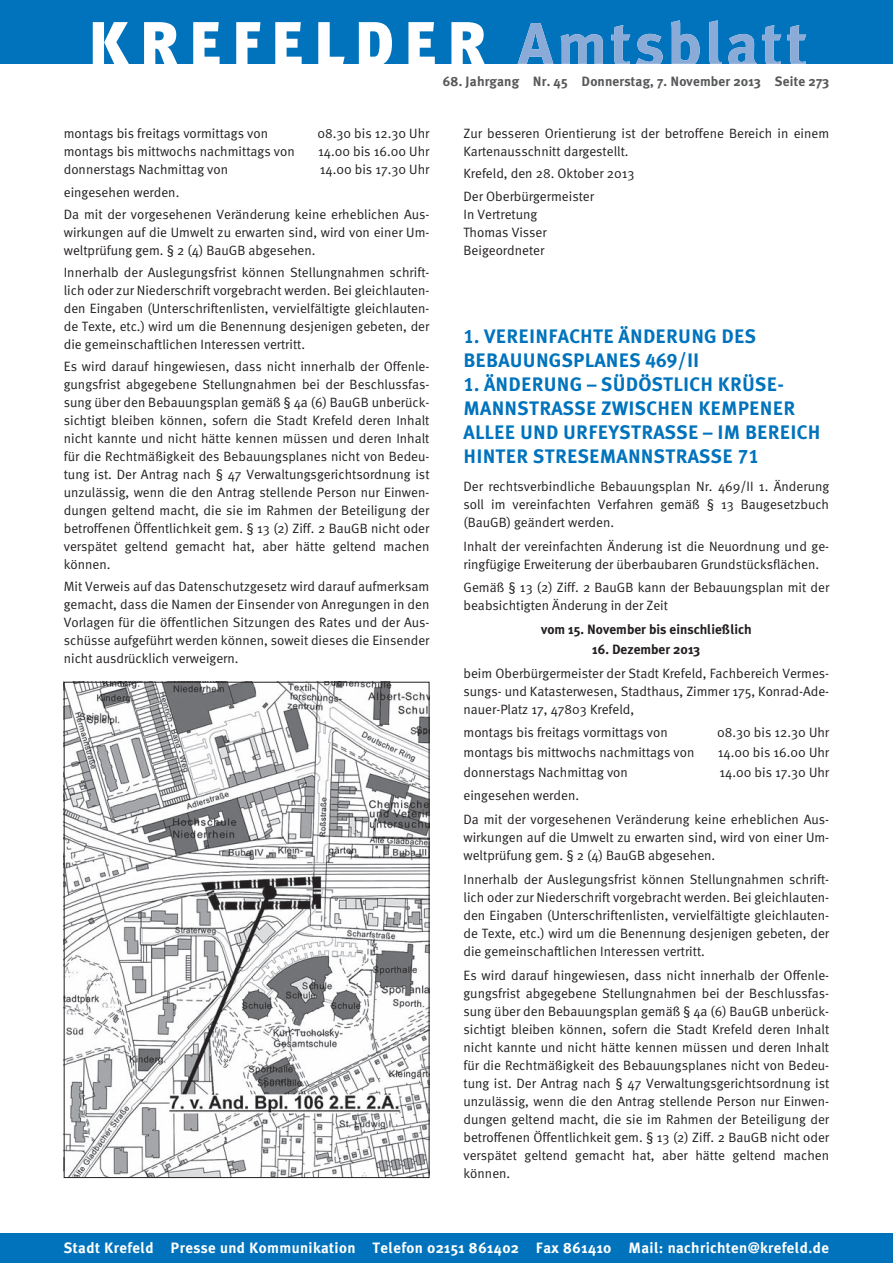
<style>
.page{position:relative;width:893px;height:1263px;background:#fff}
.page>*{position:absolute;margin:0;border:0;box-sizing:border-box;transform-origin:0 0}
.t1{font:700 19.5px/24px "Meta Plus";letter-spacing:.01em;color:#0073bc}
.t2{font:700 15px "Meta Plus";letter-spacing:.025em;color:#fff}
.t3{font:13.5px/18px "Meta Normal";color:#231f20}
.t4{font:700 13.5px "Meta Plus";letter-spacing:.01em;color:#57585a}
.t5{font:700 13.5px "Meta Plus";color:#231f20}
.s1{font-family:"Meta Plus Bold Caps";font-weight:400}
</style>
<div class="page">
<div style="left:0;top:0;width:893px;height:64px;background:#0073bc"></div>
<svg style="left:93px;top:22px;width:392px;height:42px"></svg>
<svg style="left:517px;top:20px;width:289px;height:44px"></svg>
<div style="left:0;top:1233px;width:893px;height:30px;background:#0073bc"></div>
<img style="left:66px;top:684px;width:361px;height:492px">
<p class="t4" style="left:443px;top:76px;width:388px">68. Jahrgang Nr. 45 Donnerstag, 7. November 2013 Seite 273</p>
<p class="t3" style="left:64px;top:124px;width:206px">montags bis freitags vormittags von</p>
<p class="t3" style="left:317px;top:124px;width:114px">08.30 bis 12.30 Uhr</p>
<p class="t3" style="left:64px;top:142px;width:232px">montags bis mittwochs nachmittags von</p>
<p class="t3" style="left:318px;top:142px;width:113px">14.00 bis 16.00 Uhr</p>
<p class="t3" style="left:64px;top:160px;width:166px">donnerstags Nachmittag von</p>
<p class="t3" style="left:320px;top:160px;width:111px">14.00 bis 17.30 Uhr</p>
<p class="t3" style="left:64px;top:181px;width:367px;line-height:22.2px">eingesehen werden.<br>Da mit der vorgesehenen Veränderung keine erheblichen Aus-</p>
<p class="t3" style="left:64px;top:223px;width:367px">wirkungen auf die Umwelt zu erwarten sind, wird von einer Um&shy;weltprüfung gem. § 2 (4) BauGB abgesehen.</p>
<p class="t3" style="left:64px;top:263px;width:367px;text-align:justify">Innerhalb der Auslegungsfrist können Stellungnahmen schrift&shy;lich oder zur Niederschrift vorgebracht werden. Bei gleichlauten&shy;den Eingaben (Unterschriftenlisten, vervielfältigte gleichlauten&shy;de Texte, etc.) wird um die Benennung desjenigen gebeten, der die gemeinschaftlichen Interessen vertritt.</p>
<p class="t3" style="left:64px;top:357px;width:367px;text-align:justify">Es wird darauf hingewiesen, dass nicht innerhalb der Offenle&shy;gungsfrist abgegebene Stellungnahmen bei der Beschlussfas&shy;sung über den Bebauungsplan gemäß § 4a (6) BauGB unberück&shy;sichtigt bleiben können, sofern die Stadt Krefeld deren Inhalt nicht kannte und nicht hätte kennen müssen und deren Inhalt für die Rechtmäßigkeit des Bebauungsplanes nicht von Bedeu&shy;tung ist. Der Antrag nach § 47 Verwaltungsgerichtsordnung ist unzulässig, wenn die den Antrag stellende Person nur Einwen&shy;dungen geltend macht, die sie im Rahmen der Beteiligung der betroffenen Öffentlichkeit gem. § 13 (2) Ziff. 2 BauGB nicht oder verspätet geltend gemacht hat, aber hätte geltend machen können.</p>
<p class="t3" style="left:64px;top:578px;width:367px;text-align:justify">Mit Verweis auf das Datenschutzgesetz wird darauf aufmerksam gemacht, dass die Namen der Einsender von Anregungen in den Vorlagen für die öffentlichen Sitzungen des Rates und der Aus&shy;schüsse aufgeführt werden können, soweit dieses die Einsender nicht ausdrücklich verweigern.</p>
<p class="t3" style="left:463px;top:124px;width:367px">Zur besseren Orientierung ist der betroffene Bereich in einem<br>Kartenausschnitt dargestellt.</p>
<p class="t3" style="left:463px;top:163px;width:172px;line-height:22.2px">Krefeld, den 28. Oktober 2013<br>Der Oberbürgermeister</p>
<p class="t3" style="left:463px;top:205px;width:85px">In Vertretung<br>Thomas Visser<br>Beigeordneter</p>
<h1 class="t1" style="left:463px;top:325px;width:294px"><span class="s1">1</span>. VEREINFACHTE ÄNDERUNG DES<br>BEBAUUNGSPLANES <span class="s1">469</span>/II</h1>
<h1 class="t1" style="left:463px;top:373px;width:358px"><span class="s1">1</span>. ÄNDERUNG – SÜDÖSTLICH KRÜSE-<br>MANNSTRASSE ZWISCHEN KEMPENER<br>ALLEE UND URFEYSTRASSE – IM BEREICH<br>HINTER STRESEMANNSTRASSE <span class="s1">71</span></h1>
<p class="t3" style="left:463px;top:477px;width:367px;text-align:justify">Der rechtsverbindliche Bebauungsplan Nr. 469/II 1. Änderung soll im vereinfachten Verfahren gemäß § 13 Baugesetzbuch (BauGB) geändert werden.</p>
<p class="t3" style="left:463px;top:537px;width:367px">Inhalt der vereinfachten Änderung ist die Neuordnung und ge&shy;ringfügige Erweiterung der überbaubaren Grundstücksflächen.</p>
<p class="t3" style="left:463px;top:578px;width:367px">Gemäß § 13 (2) Ziff. 2 BauGB kann der Bebauungsplan mit der beabsichtigten Änderung in der Zeit</p>
<p class="t5" style="left:541px;top:624px;width:212px">vom 15. November bis einschließlich</p>
<p class="t5" style="left:592px;top:644px;width:110px">16. Dezember 2013</p>
<p class="t3" style="left:463px;top:664px;width:367px;text-align:justify">beim Oberbürgermeister der Stadt Krefeld, Fachbereich Vermes&shy;sungs- und Katasterwesen, Stadthaus, Zimmer 175, Konrad-Ade&shy;nauer-Platz 17, 47803 Krefeld,</p>
<p class="t3" style="left:463px;top:724px;width:206px">montags bis freitags vormittags von</p>
<p class="t3" style="left:717px;top:724px;width:114px">08.30 bis 12.30 Uhr</p>
<p class="t3" style="left:463px;top:743px;width:232px">montags bis mittwochs nachmittags von</p>
<p class="t3" style="left:718px;top:743px;width:113px">14.00 bis 16.00 Uhr</p>
<p class="t3" style="left:463px;top:763px;width:166px">donnerstags Nachmittag von</p>
<p class="t3" style="left:719px;top:763px;width:111px">14.00 bis 17.30 Uhr</p>
<p class="t3" style="left:463px;top:784px;width:367px;line-height:23.9px">eingesehen werden.<br>Da mit der vorgesehenen Veränderung keine erheblichen Aus-</p>
<p class="t3" style="left:463px;top:828px;width:367px">wirkungen auf die Umwelt zu erwarten sind, wird von einer Um&shy;weltprüfung gem. § 2 (4) BauGB abgesehen.</p>
<p class="t3" style="left:463px;top:870px;width:367px;text-align:justify">Innerhalb der Auslegungsfrist können Stellungnahmen schrift&shy;lich oder zur Niederschrift vorgebracht werden. Bei gleichlauten&shy;den Eingaben (Unterschriftenlisten, vervielfältigte gleichlauten&shy;de Texte, etc.) wird um die Benennung desjenigen gebeten, der die gemeinschaftlichen Interessen vertritt.</p>
<p class="t3" style="left:463px;top:966px;width:367px;text-align:justify">Es wird darauf hingewiesen, dass nicht innerhalb der Offenle&shy;gungsfrist abgegebene Stellungnahmen bei der Beschlussfas&shy;sung über den Bebauungsplan gemäß § 4a (6) BauGB unberück&shy;sichtigt bleiben können, sofern die Stadt Krefeld deren Inhalt nicht kannte und nicht hätte kennen müssen und deren Inhalt für die Rechtmäßigkeit des Bebauungsplanes nicht von Bedeu&shy;tung ist. Der Antrag nach § 47 Verwaltungsgerichtsordnung ist unzulässig, wenn die den Antrag stellende Person nur Einwen&shy;dungen geltend macht, die sie im Rahmen der Beteiligung der betroffenen Öffentlichkeit gem. § 13 (2) Ziff. 2 BauGB nicht oder verspätet geltend gemacht hat, aber hätte geltend machen können.</p>
<p class="t2" style="left:64px;top:1242px;width:767px">Stadt Krefeld Presse und Kommunikation Telefon 02151 861402 Fax 861410 Mail: nachrichten@krefeld.de</p>
</div>
